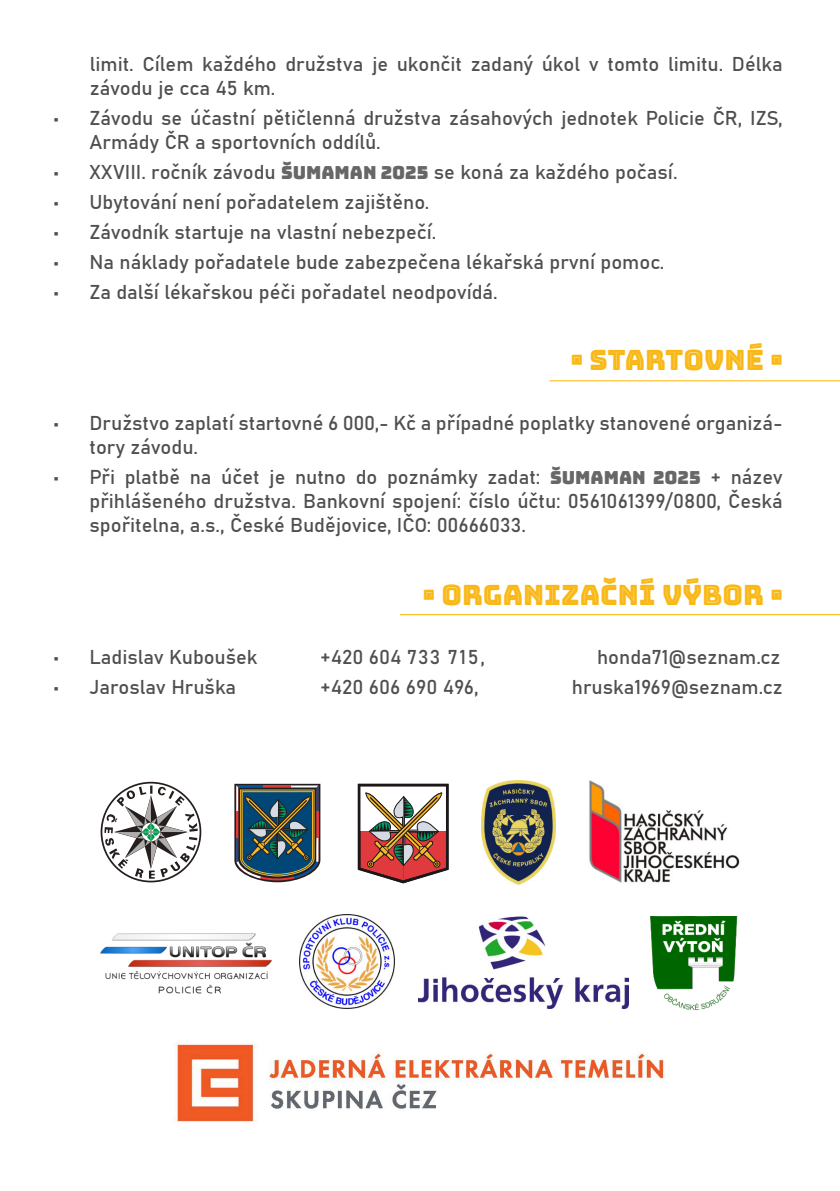
<style>
.page{position:relative;width:840px;height:1191px;background:#fff}
.page>*{position:absolute;margin:0;border:0;box-sizing:border-box;transform-origin:0 0}
.t1{font:28px "Bungee Inline";color:#f9b816}
.t2{font:20px "Bahnschrift";color:#4f4f4f}
.t3{font:20px "Bahnschrift";letter-spacing:.025em;color:#4f4f4f}
.t4{font:18px "Bungee";color:#676767}
</style>
<div class="page">
<img style="left:177px;top:1044px;width:487px;height:78px">
<svg style="left:234px;top:784px;width:86px;height:98px;background:#546363"></svg>
<svg style="left:357px;top:784px;width:91px;height:99px"></svg>
<svg style="left:100px;top:781px;width:102px;height:102px"></svg>
<img style="left:481px;top:780px;width:74px;height:104px">
<img style="left:588px;top:780px;width:152px;height:103px">
<img style="left:100px;top:933px;width:172px;height:61px">
<img style="left:418px;top:916px;width:209px;height:92px">
<img style="left:650px;top:916px;width:88px;height:95px">
<img style="left:299px;top:914px;width:95px;height:95px">
<hr style="left:549px;top:380px;width:290px;height:1px;background:#f9b816">
<hr style="left:400px;top:614px;width:439px;height:1px;background:#f9b816">
<p class="t2" style="left:90px;top:55px;width:694px">limit. Cílem každého družstva je ukončit zadaný úkol v tomto limitu. Délka</p>
<p class="t2" style="left:90px;top:79px;width:187px">závodu je cca 45 km.</p>
<p class="t2" style="left:53px;top:109px;width:730px">• Závodu se účastní pětičlenná družstva zásahových jednotek Policie ČR, IZS,</p>
<p class="t2" style="left:89px;top:133px;width:292px">Armády ČR a sportovních oddílů.</p>
<p class="t2" style="left:53px;top:163px;width:223px">• XXVIII. ročník závodu</p>
<p class="t4" style="left:281px;top:163px;width:149px">ŠUMAMAN 2025</p>
<p class="t2" style="left:433px;top:163px;width:245px">se koná za každého počasí.</p>
<p class="t2" style="left:53px;top:193px;width:377px">• Ubytování není pořadatelem zajištěno.</p>
<p class="t2" style="left:53px;top:223px;width:384px">• Závodník startuje na vlastní nebezpečí.</p>
<p class="t2" style="left:53px;top:253px;width:612px">• Na náklady pořadatele bude zabezpečena lékařská první pomoc.</p>
<p class="t2" style="left:53px;top:283px;width:445px">• Za další lékařskou péči pořadatel neodpovídá.</p>
<p class="t1" style="left:570px;top:346px;width:213px">• STARTOVNÉ •</p>
<p class="t2" style="left:53px;top:414px;width:730px">• Družstvo zaplatí startovné 6 000,- Kč a případné poplatky stanovené organizá-</p>
<p class="t2" style="left:89px;top:438px;width:110px">tory závodu.</p>
<p class="t2" style="left:53px;top:468px;width:488px">• Při platbě na účet je nutno do poznámky zadat:</p>
<p class="t4" style="left:549px;top:469px;width:152px">ŠUMAMAN 2025</p>
<p class="t2" style="left:710px;top:468px;width:74px">+ název</p>
<p class="t2" style="left:89px;top:492px;width:694px">přihlášeného družstva. Bankovní spojení: číslo účtu: 0561061399/0800, Česká</p>
<p class="t2" style="left:89px;top:516px;width:437px">spořitelna, a.s., České Budějovice, IČO: 00666033.</p>
<p class="t1" style="left:422px;top:581px;width:361px">• ORGANIZAČNÍ VÝBOR •</p>
<p class="t2" style="left:53px;top:648px;width:205px">• Ladislav Kuboušek</p>
<p class="t3" style="left:320px;top:648px;width:166px">+420 604 733 715,</p>
<p class="t2" style="left:596px;top:648px;width:185px">honda71@seznam.cz</p>
<p class="t2" style="left:53px;top:678px;width:184px">• Jaroslav Hruška</p>
<p class="t2" style="left:320px;top:678px;width:160px">+420 606 690 496,</p>
<p class="t2" style="left:571px;top:678px;width:212px">hruska1969@seznam.cz</p>
</div>
